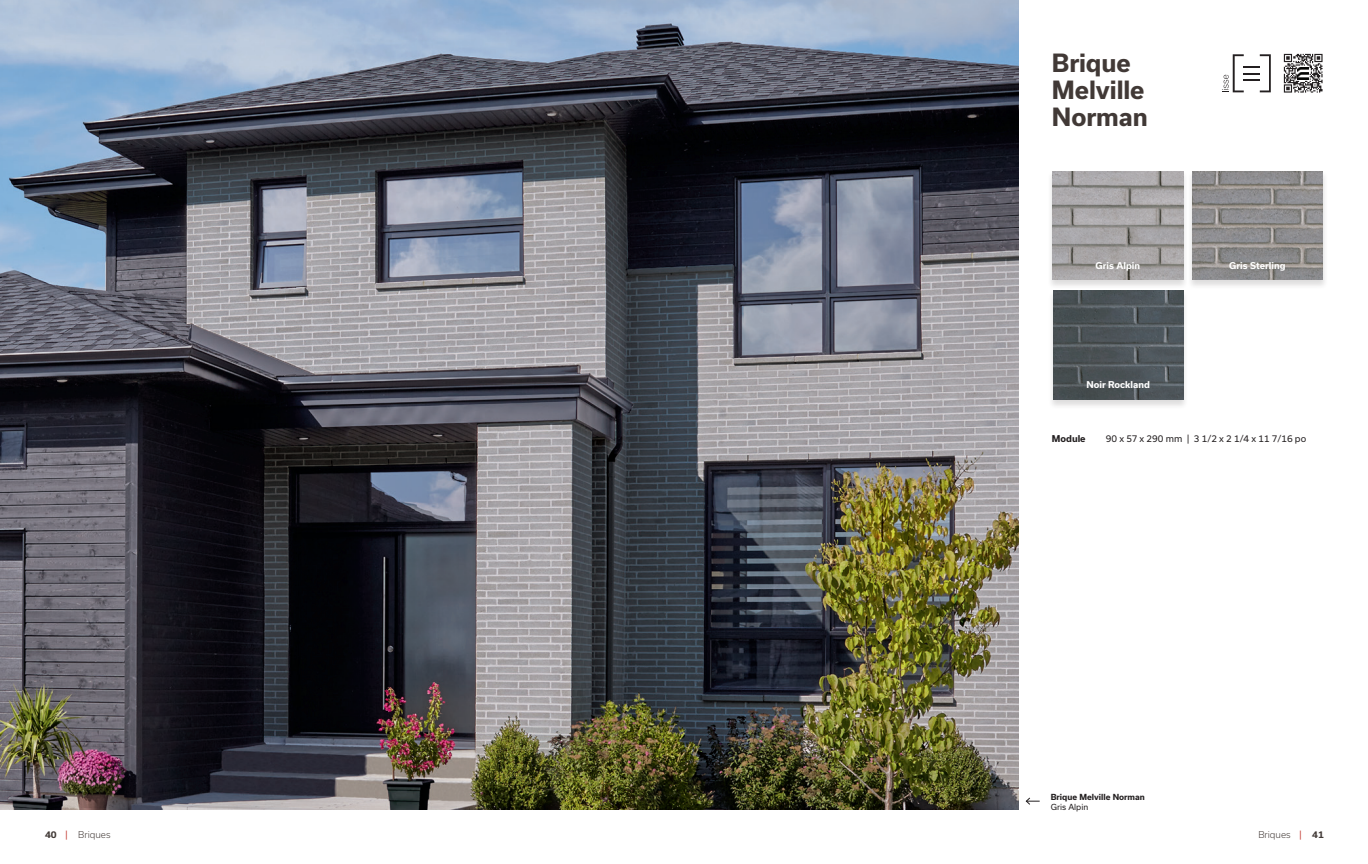
<style>
.page{position:relative;width:1368px;height:864px;background:#fff}
.page>*{position:absolute;margin:0;border:0;box-sizing:border-box;transform-origin:0 0}
.t1{font:700 24px/27px "Usual";letter-spacing:-.005em;color:#413936}
.t2{font:700 9px "Usual";color:#fff}
.t3{font:9px "Usual";color:#231f20}
.t4{font:300 9px "Usual";color:#413936}
.t5{font:700 9px "Usual";color:#231f20}
.t6{font:700 8px "Usual";color:#231f20}
.t7{font:8px "Usual";color:#231f20}
.s1{font-weight:700}
.s2{font-weight:400;color:#c43f37}
</style>
<div class="page">
<img style="left:0;top:0;width:1018px;height:810px">
<div style="left:1187px;top:170px;width:141px;height:119px;background:#231f20;opacity:.15"></div>
<img style="left:1192px;top:171px;width:131px;height:109px">
<div style="left:1047px;top:170px;width:141px;height:119px;background:#231f20;opacity:.15"></div>
<img style="left:1053px;top:171px;width:130px;height:109px">
<div style="left:1048px;top:290px;width:141px;height:119px;background:#231f20;opacity:.15"></div>
<img style="left:1053px;top:291px;width:131px;height:108px">
<svg style="left:1026px;top:797px;width:14px;height:8px"></svg>
<svg style="left:1283px;top:53px;width:40px;height:40px"></svg>
<svg style="left:1284px;top:54px;width:39px;height:39px"></svg>
<svg style="left:1222px;top:54px;width:49px;height:38px"></svg>
<h1 class="t1" style="left:1052px;top:49px;width:97px">Brique<br>Melville<br>Norman</h1>
<p class="t2" style="left:1095px;top:260px;width:46px">Gris Alpin</p>
<p class="t2" style="left:1229px;top:260px;width:58px">Gris Sterling</p>
<p class="t2" style="left:1086px;top:380px;width:65px">Noir Rockland</p>
<p class="t5" style="left:1052px;top:433px;width:35px">Module</p>
<p class="t3" style="left:1106px;top:433px;width:202px">90 x 57 x 290 mm | 3 1/2 x 2 1/4 x 11 7/16 po</p>
<p class="t6" style="left:1051px;top:792px;width:96px">Brique Melville Norman</p>
<p class="t7" style="left:1051px;top:802px;width:39px">Gris Alpin</p>
<p class="t4" style="left:45px;top:829px;width:67px"><span class="s1">40</span> <span class="s2">|</span> Briques</p>
<p class="t4" style="left:1258px;top:829px;width:67px">Briques <span class="s2">|</span> <span class="s1">41</span></p>
</div>
